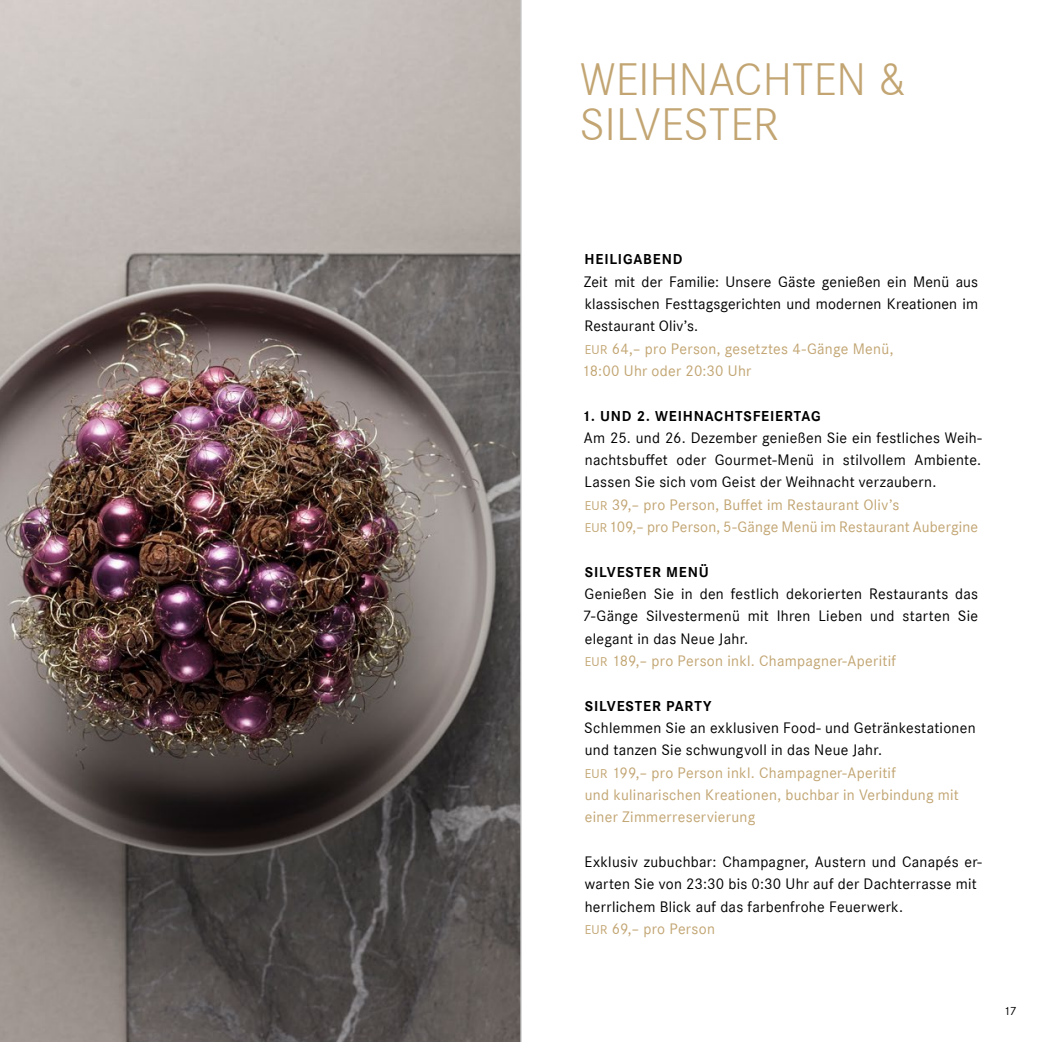
<style>
.page{position:relative;width:1042px;height:1042px;background:#fff}
.page>*{position:absolute;margin:0;border:0;box-sizing:border-box;transform-origin:0 0}
.t1{font:300 47.25px/45.5px "Corporate S";color:#c2a572}
.t2{font:15.75px/22.4px "Corporate S";letter-spacing:.02em;color:#000}
.t3{font:15.75px/22.4px "Corporate S";letter-spacing:.02em;color:#c2a572}
.t4{font:700 14.88px "Corporate S";letter-spacing:.055em;color:#000}
.t5{font:12.25px "Corporate S";color:#000}
.s1{font-size:13.12px;color:#c2a572}
.s2{color:#c2a572}
.s3{color:#000}
.s4{font-size:13.12px}
</style>
<div class="page">
<img style="left:0;top:0;width:520px;height:1042px">
<svg style="left:0;top:0;width:5px;height:5px"></svg>
<hr style="left:520px;top:0;width:2px;height:1042px;background:#c5c6c6">
<h1 class="t1" style="left:579px;top:55px;width:329px">WEIHNACHTEN &amp;<br>SILVESTER</h1>
<p class="t4" style="left:584px;top:249px;width:99px">HEILIGABEND</p>
<p class="t2" style="left:582px;top:269px;width:398px">Zeit mit der Familie: Unsere Gäste genießen ein Menü aus klassischen Festtagsgerichten und modernen Kreationen im Restaurant Oliv’s.<br><span class="s1">EUR</span> <span class="s2">64,– pro Person, gesetztes 4-Gänge Menü,<br>18:00 Uhr oder 20:30 Uhr</span></p>
<p class="t4" style="left:582px;top:405px;width:240px">1. UND 2. WEIHNACHTSFEIERTAG</p>
<p class="t2" style="left:584px;top:426px;width:400px">Am 25. und 26. Dezember genießen Sie ein festliches Weih&shy;nachtsbuffet oder Gourmet-Menü in stilvollem Ambiente.<br>Lassen Sie sich vom Geist der Weihnacht verzaubern.<br><span class="s1">EUR</span> <span class="s2">39,– pro Person, Buffet im Restaurant Oliv’s<br></span><span class="s1">EUR</span> <span class="s2">109,– pro Person, 5-Gänge Menü im Restaurant Aubergine</span></p>
<p class="t4" style="left:585px;top:561px;width:126px">SILVESTER MENÜ</p>
<p class="t2" style="left:583px;top:582px;width:396px">Genießen Sie in den festlich dekorierten Restaurants das 7-Gänge Silvestermenü mit Ihren Lieben und starten Sie elegant in das Neue Jahr.<br><span class="s1">EUR</span> <span class="s2">189,– pro Person inkl. Champagner-Aperitif</span></p>
<p class="t4" style="left:585px;top:695px;width:128px">SILVESTER PARTY</p>
<p class="t3" style="left:584px;top:716px;width:393px"><span class="s3">Schlemmen Sie an exklusiven Food- und Getränkestationen und tanzen Sie schwungvoll in das Neue Jahr.<br></span><span class="s4">EUR</span> 199,– pro Person inkl. Champagner-Aperitif<br>und kulinarischen Kreationen, buchbar in Verbindung mit einer Zimmerreservierung</p>
<p class="t2" style="left:584px;top:850px;width:399px">Exklusiv zubuchbar: Champagner, Austern und Canapés er&shy;warten Sie von 23:30 bis 0:30 Uhr auf der Dachterrasse mit herrlichem Blick auf das farbenfrohe Feuerwerk.<br><span class="s1">EUR</span> <span class="s2">69,– pro Person</span></p>
<p class="t5" style="left:1004px;top:1003px;width:14px">17</p>
</div>
